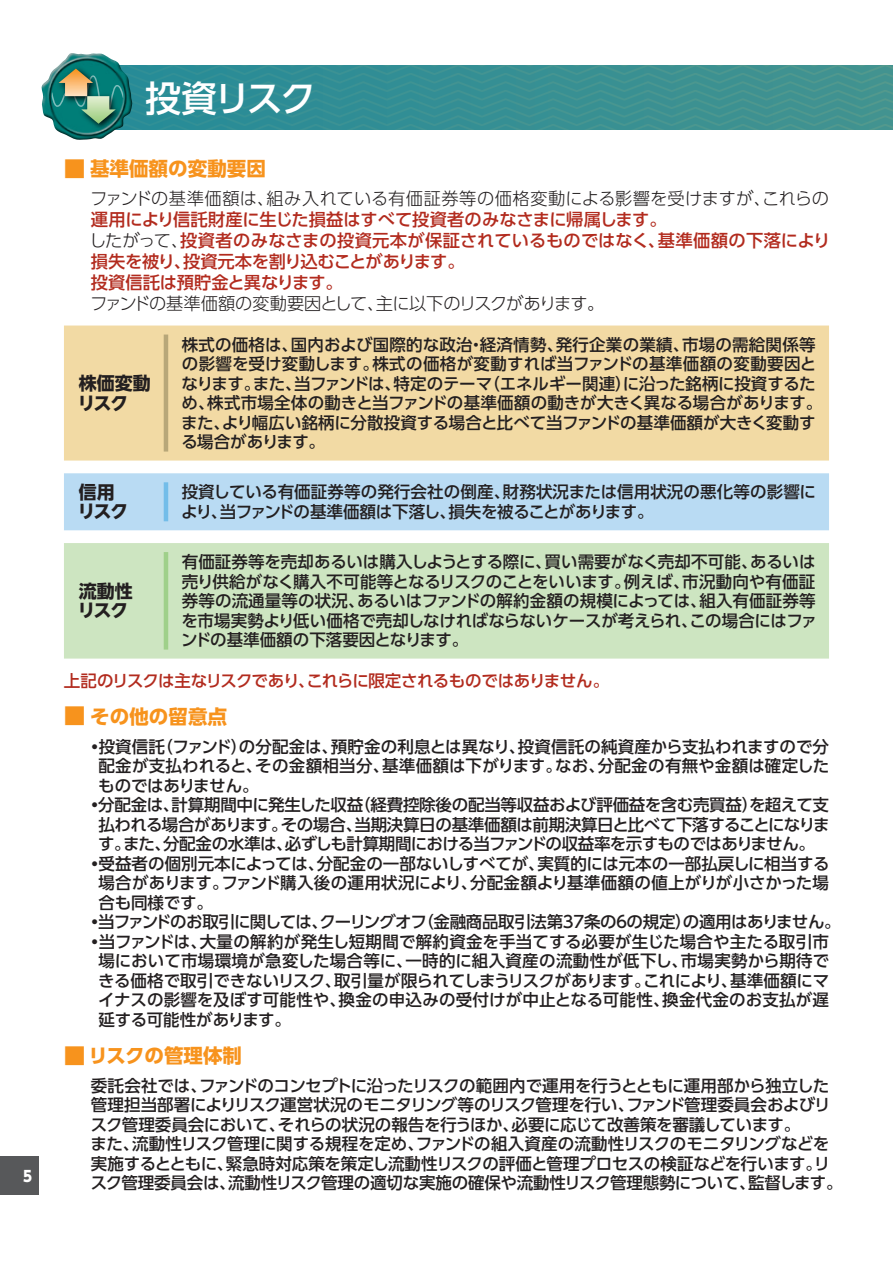
<style>
.page{position:relative;width:893px;height:1263px;background:#fff}
.page>*{position:absolute;margin:0;border:0;box-sizing:border-box;transform-origin:0 0}
.t1{font:500 36px "UD Shin Go Pro";letter-spacing:-.075em;color:#fff}
.t2{font:700 19.5px "UD Shin Go Pro";color:#f7931d}
.t3{font:700 18px/19.5px "UD Shin Go NT Pro";letter-spacing:-.035em;color:#231f20}
.t4{font:500 17.25px/21px "UD Shin Go Pro";color:#b22b1e}
.t5{font:300 17.25px "UD Shin Go Pro";color:#231f20}
.t6{font:300 17.25px "UD Shin Go Pro";letter-spacing:-.045em;color:#231f20}
.t7{font:500 16.5px/19.5px "UD Shin Go Pro";letter-spacing:-.01em;color:#231f20}
.t8{font:500 16.5px "UD Shin Go Pro";letter-spacing:-.035em;color:#231f20}
.t9{font:500 16.5px "UD Shin Go Pro";letter-spacing:.015em;color:#231f20}
.t10{font:500 16.5px "UD Shin Go Pro";letter-spacing:.02em;color:#231f20}
.t11{font:500 16.5px "UD Shin Go Pro";letter-spacing:.01em;color:#231f20}
.t12{font:500 16.5px "UD Shin Go Pro";letter-spacing:-.04em;color:#b22b1e}
.t13{font:800 15px "UD Shin Go Pro";color:#fff;scale:.9 1}
.s1{font-size:21.75px}
.s2{font-weight:300;color:#231f20}
.s3{font-weight:700}
</style>
<div class="page">
<div style="left:0;top:1157px;width:38px;height:38px;background:#57585a"></div>
<div style="left:64px;top:326px;width:765px;height:134px;background:#f2daa4"></div>
<div style="left:64px;top:473px;width:765px;height:57px;background:#b9dbf3"></div>
<div style="left:64px;top:543px;width:765px;height:115px;background:#cde5c1"></div>
<hr style="left:164px;top:335px;width:4px;height:117px;background:#b8a779">
<hr style="left:164px;top:482px;width:4px;height:39px;background:#73bde9">
<hr style="left:164px;top:552px;width:4px;height:98px;background:#9fd08a">
<img style="left:41px;top:53px;width:92px;height:87px">
<img style="left:52px;top:62px;width:51px;height:3px">
<img style="left:75px;top:129px;width:51px;height:5px">
<svg style="left:52px;top:65px;width:841px;height:64px;background:#388f90"></svg>
<p class="t13" style="left:23px;top:1163px;width:11px">5</p>
<h1 class="t1" style="left:145px;top:69px;width:172px">投資リスク</h1>
<p class="t2" style="left:64px;top:152px;width:203px"><span class="s1">■</span> 基準価額の変動要因</p>
<p class="t5" style="left:90px;top:184px;width:740px">ファンドの基準価額は、組み入れている有価証券等の価格変動による影響を受けますが、これらの</p>
<p class="t4" style="left:89px;top:208px;width:743px">運用により信託財産に生じた損益はすべて投資者のみなさまに帰属します。<br><span class="s2">したがって、</span>投資者のみなさまの投資元本が保証されているものではなく、基準価額の下落により損失を被り、投資元本を割り込むことがあります。<br>投資信託は預貯金と異なります。</p>
<p class="t6" style="left:90px;top:289px;width:516px">ファンドの基準価額の変動要因として、主に以下のリスクがあります。</p>
<p class="t3" style="left:77px;top:373px;width:75px">株価変動リスク</p>
<p class="t7" style="left:181px;top:334px;width:643px">株式の価格は、国内および国際的な政治・経済情勢、発行企業の業績、市場の需給関係等の影響を受け変動します。株式の価格が変動すれば当ファンドの基準価額の変動要因となります。また、当ファンドは、特定のテーマ（エネルギー関連）に沿った銘柄に投資するため、株式市場全体の動きと当ファンドの基準価額の動きが大きく異なる場合があります。また、より幅広い銘柄に分散投資する場合と比べて当ファンドの基準価額が大きく変動する場合があります。</p>
<p class="t3" style="left:77px;top:482px;width:52px">信用リスク</p>
<p class="t7" style="left:181px;top:482px;width:636px">投資している有価証券等の発行会社の倒産、財務状況または信用状況の悪化等の影響により、当ファンドの基準価額は下落し、損失を被ることがあります。</p>
<p class="t7" style="left:181px;top:552px;width:637px;text-align:justify">有価証券等を売却あるいは購入しようとする際に、買い需要がなく売却不可能、あるいは売り供給がなく購入不可能等となるリスクのことをいいます。例えば、市況動向や有価証券等の流通量等の状況、あるいはファンドの解約金額の規模によっては、組入有価証券等を市場実勢より低い価格で売却しなければならないケースが考えられ、この場合にはファンドの基準価額の下落要因となります。</p>
<p class="t12" style="left:64px;top:667px;width:547px">上記のリスクは主なリスクであり、これらに限定されるものではありません。</p>
<p class="t2" style="left:64px;top:700px;width:165px"><span class="s1">■</span> その他の留意点</p>
<p class="t7" style="left:87px;top:736px;width:744px"><span class="s3">・</span>投資信託（ファンド）の分配金は、預貯金の利息とは異なり、投資信託の純資産から支払われますので分</p>
<p class="t9" style="left:98px;top:752px;width:732px">配金が支払われると、その金額相当分、基準価額は下がります。なお、分配金の有無や金額は確定した</p>
<p class="t7" style="left:98px;top:775px;width:162px">ものではありません。</p>
<p class="t7" style="left:87px;top:795px;width:744px"><span class="s3">・</span>分配金は、計算期間中に発生した収益（経費控除後の配当等収益および評価益を含む売買益）を超えて支</p>
<p class="t7" style="left:98px;top:814px;width:733px">払われる場合があります。その場合、当期決算日の基準価額は前期決算日と比べて下落することになりま</p>
<p class="t8" style="left:98px;top:830px;width:718px">す。また、分配金の水準は、必ずしも計算期間における当ファンドの収益率を示すものではありません。</p>
<p class="t7" style="left:87px;top:853px;width:745px"><span class="s3">・</span>受益者の個別元本によっては、分配金の一部ないしすべてが、実質的には元本の一部払戻しに相当する</p>
<p class="t10" style="left:98px;top:869px;width:732px">場合があります。ファンド購入後の運用状況により、分配金額より基準価額の値上がりが小さかった場</p>
<p class="t7" style="left:98px;top:892px;width:116px">合も同様です。</p>
<p class="t8" style="left:87px;top:908px;width:756px"><span class="s3">・</span>当ファンドのお取引に関しては、クーリングオフ（金融商品取引法第37条の６の規定）の適用はありません。</p>
<p class="t11" style="left:87px;top:928px;width:744px"><span class="s3">・</span>当ファンドは、大量の解約が発生し短期間で解約資金を手当てする必要が生じた場合や主たる取引市</p>
<p class="t10" style="left:98px;top:947px;width:732px">場において市場環境が急変した場合等に、一時的に組入資産の流動性が低下し、市場実勢から期待で</p>
<p class="t7" style="left:98px;top:970px;width:733px">きる価格で取引できないリスク、取引量が限られてしまうリスクがあります。これにより、基準価額にマ</p>
<p class="t9" style="left:98px;top:986px;width:733px">イナスの影響を及ぼす可能性や、換金の申込みの受付けが中止となる可能性、換金代金のお支払が遅</p>
<p class="t7" style="left:98px;top:1009px;width:194px">延する可能性があります。</p>
<p class="t2" style="left:64px;top:1039px;width:180px"><span class="s1">■</span>リスクの管理体制</p>
<p class="t7" style="left:90px;top:1075px;width:754px">委託会社では、ファンドのコンセプトに沿ったリスクの範囲内で運用を行うとともに運用部から独立した管理担当部署によりリスク運営状況のモニタリング等のリスク管理を行い、ファンド管理委員会およびリスク管理委員会において、それらの状況の報告を行うほか、必要に応じて改善策を審議しています。<br>また、流動性リスク管理に関する規程を定め、ファンドの組入資産の流動性リスクのモニタリングなどを実施するとともに、緊急時対応策を策定し流動性リスクの評価と管理プロセスの検証などを行います。リスク管理委員会は、流動性リスク管理の適切な実施の確保や流動性リスク管理態勢について、監督します。</p>
<p class="t3" style="left:77px;top:581px;width:57px">流動性リスク</p>
</div>
